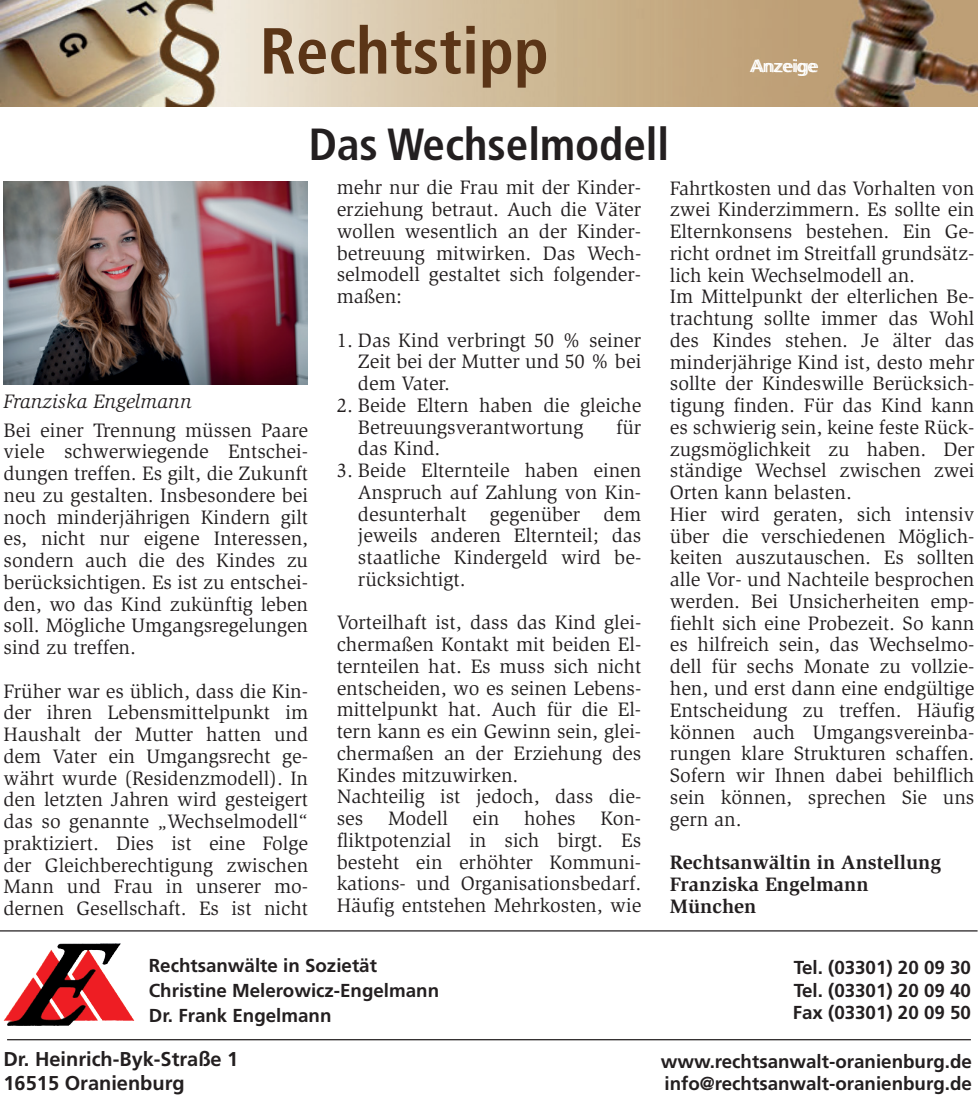
<style>
.page{position:relative;width:978px;height:1099px;background:#fff}
.page>*{position:absolute;margin:0;border:0;box-sizing:border-box;transform-origin:0 0}
.t1{font:700 condensed 65px "Frutiger";color:#5b3517}
.t2{font:700 condensed 45px "Frutiger";color:#231f20}
.t3{font:20px/21.8px "ITC Slimbach Book A";color:#231f20;text-align:justify}
.t4{font:700 20px/21.8px "Slimbach";color:#231f20}
.t5{font:700 20px/24px "Frutiger";color:#231f20}
.t6{font:italic 20px "Slimbach";color:#231f20}
.t7{font:700 18.75px/22.5px "Frutiger";color:#231f20}
.t8{font:17.5px "Frutiger";color:#fff}
</style>
<div class="page">
<img style="left:0;top:0;width:978px;height:106px">
<hr style="left:0;top:930px;width:978px;height:1px;background:#231f20">
<img style="left:35px;top:943px;width:66px;height:45px">
<img style="left:4px;top:181px;width:304px;height:204px">
<hr style="left:7px;top:1039px;width:964px;height:1px;background:#231f20">
<h1 class="t1" style="left:260px;top:12px;width:290px">Rechtstipp</h1>
<h2 class="t2" style="left:309px;top:117px;width:362px">Das Wechselmodell</h2>
<p class="t8" style="left:750px;top:56px;width:69px">Anzeige</p>
<p class="t6" style="left:4px;top:390px;width:190px">Franziska Engelmann</p>
<p class="t3" style="left:4px;top:419px;width:306px">Bei einer Trennung müssen Paare viele schwerwiegende Entschei&shy;dungen treffen. Es gilt, die Zukunft neu zu gestalten. Insbesondere bei noch minderjährigen Kindern gilt es, nicht nur eigene Interessen, sondern auch die des Kindes zu berücksichtigen. Es ist zu entschei&shy;den, wo das Kind zukünftig leben soll. Mögliche Umgangsregelungen sind zu treffen.</p>
<p class="t3" style="left:4px;top:680px;width:306px">Früher war es üblich, dass die Kin&shy;der ihren Lebensmittelpunkt im Haushalt der Mutter hatten und dem Vater ein Umgangsrecht ge&shy;währt wurde (Residenzmodell). In den letzten Jahren wird gesteigert das so genannte „Wechselmodell“ praktiziert. Dies ist eine Folge der Gleichberechtigung zwischen Mann und Frau in unserer mo&shy;dernen Gesellschaft. Es ist nicht</p>
<p class="t3" style="left:337px;top:177px;width:306px">mehr nur die Frau mit der Kinder&shy;erziehung betraut. Auch die Väter wollen wesentlich an der Kinder&shy;betreuung mitwirken. Das Wech&shy;selmodell gestaltet sich folgender&shy;maßen:</p>
<p class="t3" style="left:358px;top:329px;width:285px;text-indent:-21px">1. Das Kind verbringt 50 % seiner Zeit bei der Mutter und 50 % bei dem Vater.</p>
<p class="t3" style="left:358px;top:394px;width:285px;text-indent:-21px">2. Beide Eltern haben die gleiche<br>Betreuungsverantwortung</p>
<p class="t3" style="left:616px;top:416px;width:27px">für</p>
<p class="t3" style="left:358px;top:438px;width:84px">das Kind.</p>
<p class="t3" style="left:358px;top:459px;width:285px;text-indent:-21px">3. Beide Elternteile haben einen Anspruch auf Zahlung von Kin&shy;desunterhalt gegenüber dem jeweils anderen Elternteil; das staatliche Kindergeld wird be&shy;rücksichtigt.</p>
<p class="t3" style="left:337px;top:612px;width:306px;text-align:left">Vorteilhaft ist, dass das Kind glei&shy;chermaßen Kontakt mit beiden El&shy;ternteilen hat. Es muss sich nicht entscheiden, wo es seinen Lebens&shy;mittelpunkt hat. Auch für die El&shy;tern kann es ein Gewinn sein, glei&shy;chermaßen an der Erziehung des<br>Kindes mitzuwirken.<br>Nachteilig ist jedoch, dass die&shy;ses Modell ein hohes Kon&shy;fliktpotenzial in sich birgt. Es besteht ein erhöhter Kommuni&shy;kations- und Organisationsbedarf.<br>Häufig entstehen Mehrkosten, wie</p>
<p class="t7" style="left:149px;top:952px;width:292px;line-height:25px">Rechtsanwälte in Sozietät<br>Christine Melerowicz-Engelmann<br>Dr. Frank Engelmann</p>
<p class="t5" style="left:4px;top:1047px;width:236px">Dr. Heinrich-Byk-Straße 1<br>16515 Oranienburg</p>
<p class="t3" style="left:670px;top:177px;width:306px;text-align:left">Fahrtkosten und das Vorhalten von zwei Kinderzimmern. Es sollte ein<br>Elternkonsens bestehen. Ein Ge&shy;richt ordnet im Streitfall grundsätz&shy;lich kein Wechselmodell an.<br>Im Mittelpunkt der elterlichen Be&shy;trachtung sollte immer das Wohl des Kindes stehen. Je älter das minderjährige Kind ist, desto mehr sollte der Kindeswille Berücksich&shy;tigung finden. Für das Kind kann es schwierig sein, keine feste Rück&shy;zugsmöglichkeit zu haben. Der ständige Wechsel zwischen zwei<br>Orten kann belasten.<br>Hier wird geraten, sich intensiv über die verschiedenen Möglich&shy;keiten auszutauschen. Es sollten alle Vor- und Nachteile besprochen werden. Bei Unsicherheiten emp&shy;fiehlt sich eine Probezeit. So kann es hilfreich sein, das Wechselmo&shy;dell für sechs Monate zu vollzie&shy;hen, und erst dann eine endgültige<br>Entscheidung zu treffen. Häufig können auch Umgangsvereinba&shy;rungen klare Strukturen schaffen.<br>Sofern wir Ihnen dabei behilflich sein können, sprechen Sie uns gern an.</p>
<p class="t4" style="left:670px;top:851px;width:273px">Rechtsanwältin in Anstellung<br>Franziska Engelmann<br>München</p>
<p class="t7" style="left:793px;top:956px;width:180px;text-align:justify">Tel. (03301) 20 09 30<br>Tel. (03301) 20 09 40<br>Fax (03301) 20 09 50</p>
<p class="t7" style="left:661px;top:1049px;width:313px">www.rechtsanwalt-oranienburg.de info@rechtsanwalt-oranienburg.de</p>
</div>
